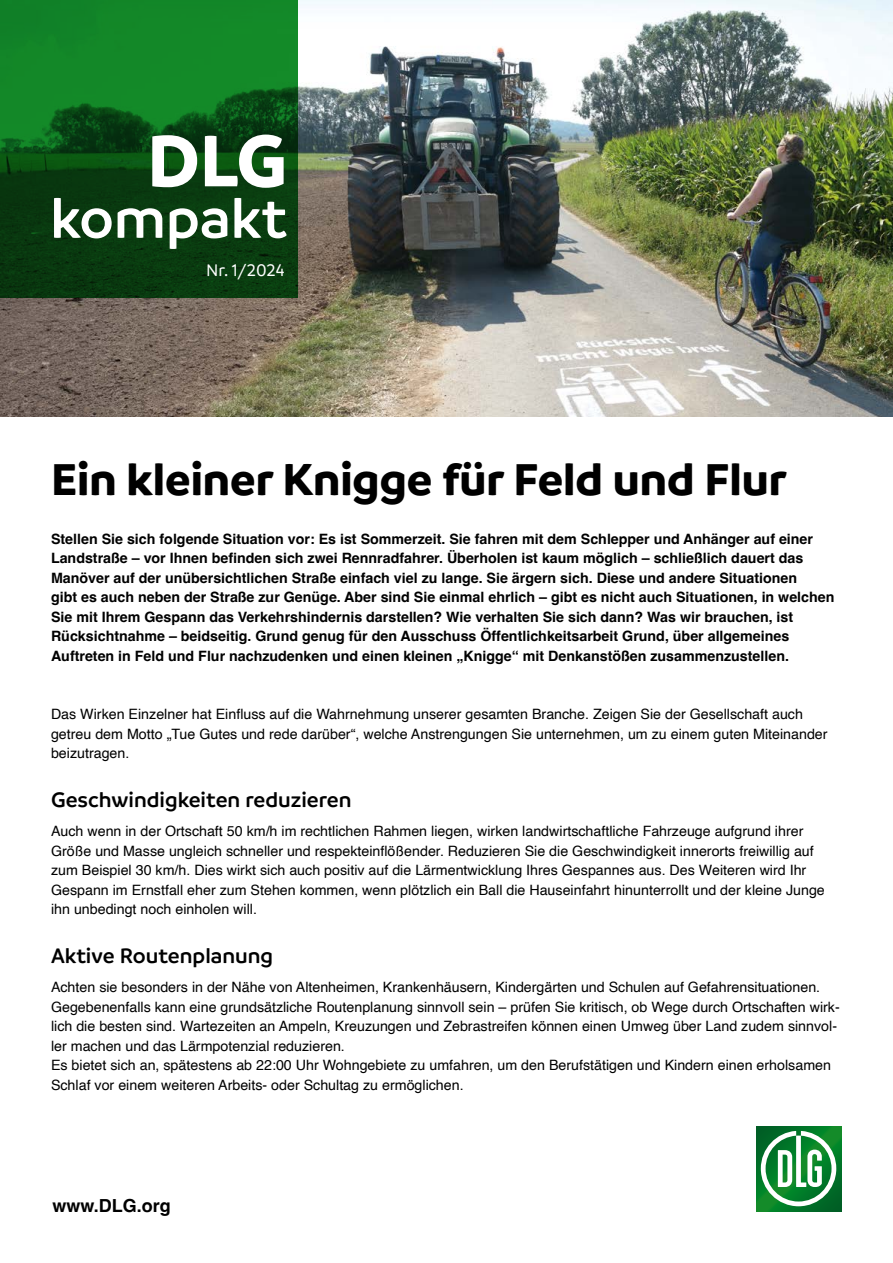
<style>
.page{position:relative;width:893px;height:1263px;background:#fff}
.page>*{position:absolute;margin:0;border:0;box-sizing:border-box;transform-origin:0 0}
.t1{font:700 78px "Branding";color:#fff}
.t2{font:600 60px "Branding";color:#fff}
.t3{font:700 48px "Branding";color:#000}
.t4{font:600 22.5px "Branding";color:#000}
.t5{font:700 18px "Helvetica";color:#000}
.t6{font:500 18px "Branding";color:#fff}
.t7{font:14.25px/19.5px "Helvetica";color:#000}
.t8{font:700 14.25px/19.5px "Helvetica";color:#000}
</style>
<div class="page">
<img style="left:0;top:0;width:893px;height:417px">
<svg style="left:0;top:0;width:298px;height:298px;background:#0c5919"></svg>
<svg style="left:756px;top:1126px;width:85px;height:85px;background:#037428"></svg>
<svg style="left:761px;top:1131px;width:75px;height:75px"></svg>
<h1 class="t1" style="left:147px;top:131px;width:141px">DLG</h1>
<h2 class="t2" style="left:50px;top:188px;width:238px">kompakt</h2>
<p class="t6" style="left:206px;top:264px;width:80px">Nr. 1/2024</p>
<h3 class="t3" style="left:51px;top:461px;width:737px">Ein kleiner Knigge für Feld und Flur</h3>
<p class="t8" style="left:51px;top:530px;width:785px">Stellen Sie sich folgende Situation vor: Es ist Sommerzeit. Sie fahren mit dem Schlepper und Anhänger auf einer Landstraße – vor Ihnen befinden sich zwei Rennradfahrer. Überholen ist kaum möglich – schließlich dauert das Manöver auf der unübersichtlichen Straße einfach viel zu lange. Sie ärgern sich. Diese und andere Situationen<br>gibt es auch neben der Straße zur Genüge. Aber sind Sie einmal ehrlich – gibt es nicht auch Situationen, in welchen Sie mit Ihrem Gespann das Verkehrshindernis darstellen? Wie verhalten Sie sich dann? Was wir brauchen, ist Rücksichtnahme – beidseitig. Grund genug für den Ausschuss Öffentlichkeitsarbeit Grund, über allgemeines Auftreten in Feld und Flur nachzudenken und einen kleinen „Knigge“ mit Denkanstößen zusammenzustellen.</p>
<p class="t7" style="left:51px;top:705px;width:778px">Das Wirken Einzelner hat Einfluss auf die Wahrnehmung unserer gesamten Branche. Zeigen Sie der Gesellschaft auch getreu dem Motto „Tue Gutes und rede darüber“, welche Anstrengungen Sie unternehmen, um zu einem guten Miteinander beizutragen.</p>
<h3 class="t4" style="left:51px;top:788px;width:302px">Geschwindigkeiten reduzieren</h3>
<p class="t7" style="left:51px;top:822px;width:775px">Auch wenn in der Ortschaft 50 km/h im rechtlichen Rahmen liegen, wirken landwirtschaftliche Fahrzeuge aufgrund ihrer Größe und Masse ungleich schneller und respekteinflößender. Reduzieren Sie die Geschwindigkeit innerorts freiwillig auf zum Beispiel 30 km/h. Dies wirkt sich auch positiv auf die Lärmentwicklung Ihres Gespannes aus. Des Weiteren wird Ihr Gespann im Ernstfall eher zum Stehen kommen, wenn plötzlich ein Ball die Hauseinfahrt hinunterrollt und der kleine Junge ihn unbedingt noch einholen will.</p>
<h3 class="t4" style="left:51px;top:944px;width:224px">Aktive Routenplanung</h3>
<p class="t7" style="left:51px;top:978px;width:790px">Achten sie besonders in der Nähe von Altenheimen, Krankenhäusern, Kindergärten und Schulen auf Gefahrensituationen.<br>Gegebenenfalls kann eine grundsätzliche Routenplanung sinnvoll sein – prüfen Sie kritisch, ob Wege durch Ortschaften wirk&shy;lich die besten sind. Wartezeiten an Ampeln, Kreuzungen und Zebrastreifen können einen Umweg über Land zudem sinnvol&shy;ler machen und das Lärmpotenzial reduzieren.<br>Es bietet sich an, spätestens ab 22:00 Uhr Wohngebiete zu umfahren, um den Berufstätigen und Kindern einen erholsamen Schlaf vor einem weiteren Arbeits- oder Schultag zu ermöglichen.</p>
<p class="t5" style="left:52px;top:1198px;width:120px">www.DLG.org</p>
</div>
